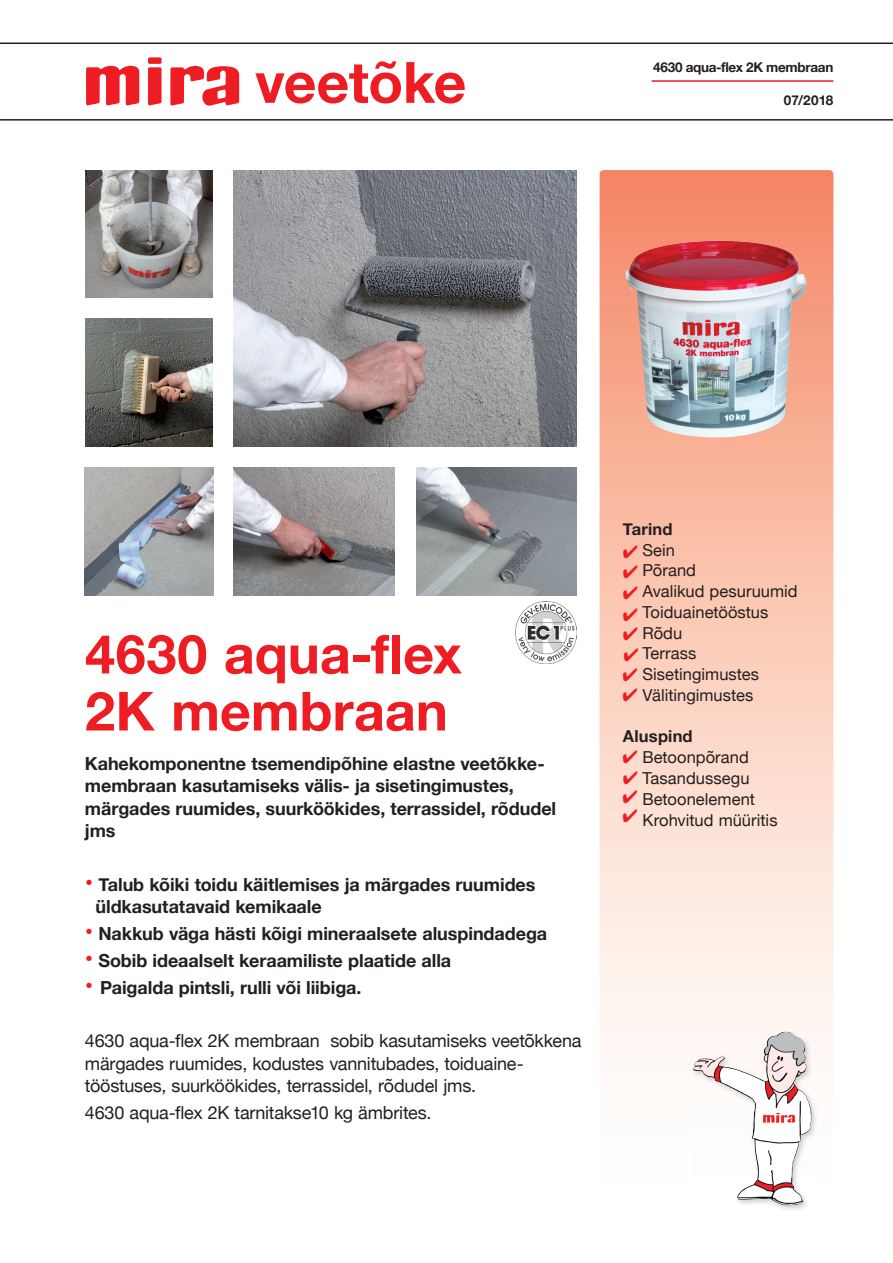
<style>
.page{position:relative;width:893px;height:1263px;background:#fff}
.page>*{position:absolute;margin:0;border:0;box-sizing:border-box;transform-origin:0 0}
.t1{font:700 57px "Helvetica Neue";letter-spacing:-.01em;color:#ee1d23}
.t2{font:700 54px/57px "Helvetica Neue";color:#ee1d23}
.t3{font:700 18px/22.5px "Helvetica Neue";letter-spacing:-.005em;color:#231f20}
.t4{font:18px/22.5px "Helvetica Neue";letter-spacing:-.01em;color:#231f20}
.t5{font:16.5px/20.7px "Helvetica Neue";color:#231f20}
.t6{font:700 16.5px "Helvetica Neue";letter-spacing:.01em;color:#231f20}
.t7{font:700 13.5px "Helvetica Neue";letter-spacing:-.02em;color:#231f20}
.s1{font-size:24px;color:#ee1d23}
.s2{color:#ee1d23}
</style>
<div class="page">
<svg style="left:600px;top:170px;width:233px;height:879px;background:#fbcbb9"></svg>
<hr style="left:0;top:119px;width:893px;height:2px;background:#231f20">
<img style="left:691px;top:1029px;width:127px;height:181px">
<img style="left:693px;top:1032px;width:92px;height:49px">
<hr style="left:0;top:43px;width:893px;height:1px;background:#231f20">
<svg style="left:148px;top:67px;width:14px;height:38px"></svg>
<div style="left:148px;top:57px;width:14px;height:7px;background:#ee1d23;border-radius:2px"></div>
<svg style="left:86px;top:65px;width:54px;height:40px"></svg>
<svg style="left:170px;top:65px;width:69px;height:41px"></svg>
<img style="left:626px;top:241px;width:180px;height:198px">
<img style="left:85px;top:170px;width:128px;height:128px">
<img style="left:85px;top:319px;width:128px;height:127px">
<img style="left:234px;top:170px;width:343px;height:276px">
<img style="left:234px;top:468px;width:161px;height:127px">
<img style="left:416px;top:468px;width:161px;height:127px">
<hr style="left:652px;top:80px;width:181px;height:2px;background:#ee1d23">
<img style="left:515px;top:602px;width:62px;height:61px">
<img style="left:85px;top:468px;width:128px;height:127px">
<svg style="left:624px;top:586px;width:14px;height:13px"></svg>
<svg style="left:624px;top:545px;width:14px;height:13px"></svg>
<svg style="left:624px;top:608px;width:14px;height:13px"></svg>
<svg style="left:623px;top:790px;width:14px;height:32px"></svg>
<h1 class="t1" style="left:255px;top:38px;width:213px">veetõke</h1>
<p class="t7" style="left:653px;top:57px;width:182px">4630 aqua-flex 2K membraan</p>
<p class="t7" style="left:784px;top:90px;width:51px">07/2018</p>
<h2 class="t2" style="left:85px;top:627px;width:378px">4630 aqua-flex<br>2K membraan</h2>
<p class="t3" style="left:85px;top:752px;width:473px">Kahekomponentne tsemendipõhine elastne veetõkke&shy;membraan kasutamiseks välis- ja sisetingimustes, märgades ruumides, suurköökides, terrassidel, rõdudel jms</p>
<p class="t3" style="left:96px;top:873px;width:441px;text-indent:-11px"><span class="s1">•</span> Talub kõiki toidu käitlemises ja märgades ruumides üldkasutatavaid kemikaale</p>
<p class="t3" style="left:85px;top:923px;width:464px"><span class="s1">•</span> Nakkub väga hästi kõigi mineraalsete aluspindadega</p>
<p class="t3" style="left:85px;top:949px;width:368px"><span class="s1">•</span> Sobib ideaalselt keraamiliste plaatide alla</p>
<p class="t3" style="left:85px;top:976px;width:278px"><span class="s1">•</span> Paigalda pintsli, rulli või liibiga.</p>
<p class="t4" style="left:85px;top:1030px;width:498px">4630 aqua-flex 2K membraan sobib kasutamiseks veetõkkena märgades ruumides, kodustes vannitubades, toiduaine&shy;tööstuses, suurköökides, terrassidel, rõdudel jms.</p>
<p class="t4" style="left:85px;top:1102px;width:348px">4630 aqua-flex 2K tarnitakse10 kg ämbrites.</p>
<p class="t6" style="left:623px;top:516px;width:51px">Tarind</p>
<p class="t5" style="left:642px;top:540px;width:34px">Sein</p>
<p class="t5" style="left:642px;top:561px;width:157px;text-indent:-20px"><span class="s2">✔</span> Põrand<br>Avalikud pesuruumid<br>Toiduainetööstus</p>
<p class="t5" style="left:623px;top:644px;width:75px"><span class="s2">✔</span> Terrass</p>
<p class="t5" style="left:623px;top:665px;width:138px"><span class="s2">✔</span> Sisetingimustes</p>
<p class="t5" style="left:623px;top:686px;width:132px"><span class="s2">✔</span> Välitingimustes</p>
<p class="t6" style="left:623px;top:724px;width:71px">Aluspind</p>
<p class="t5" style="left:623px;top:748px;width:128px"><span class="s2">✔</span> Betoonpõrand</p>
<p class="t5" style="left:642px;top:769px;width:137px;text-indent:-19px"><span class="s2">✔</span> Tasandussegu<br>Betoonelement<br>Krohvitud müüritis</p>
<p class="t5" style="left:623px;top:623px;width:61px"><span class="s2">✔</span> Rõdu</p>
</div>
